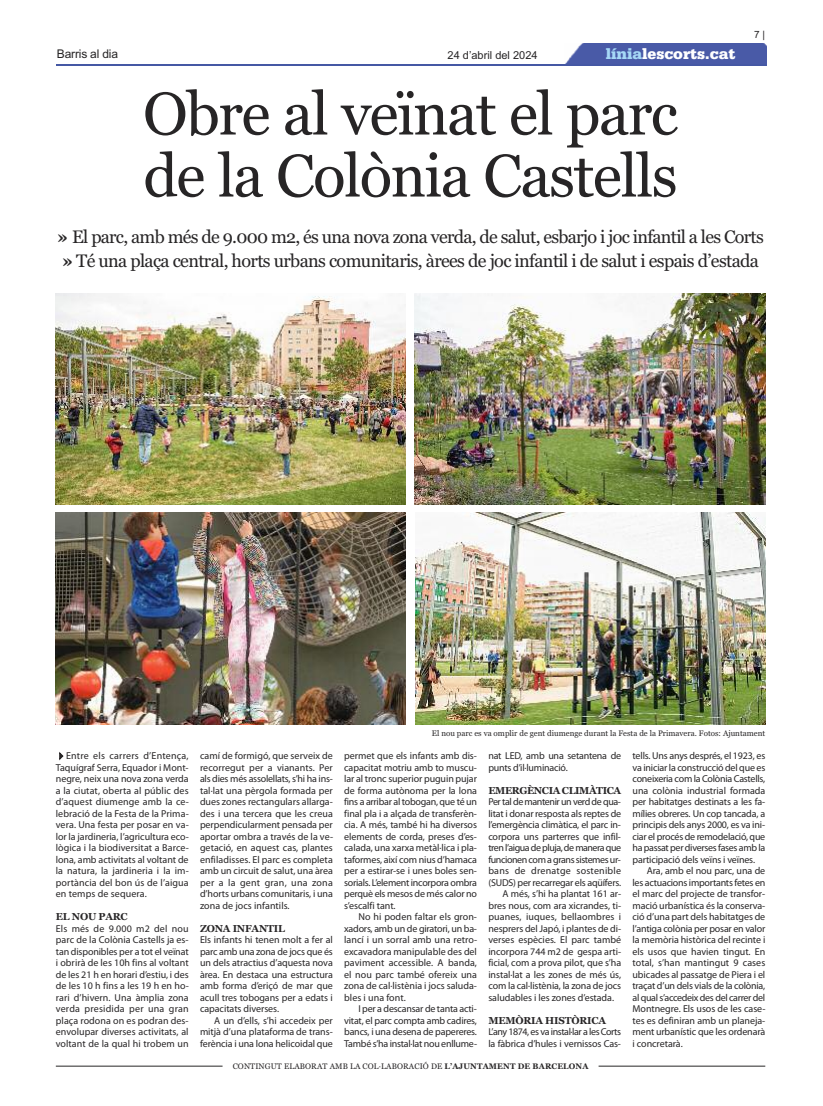
<style>
.page{position:relative;width:823px;height:1106px;background:#fff}
.page>*{position:absolute;margin:0;border:0;box-sizing:border-box;transform-origin:0 0}
.t1{font:60px/62px "Georgia";letter-spacing:-.025em;color:#272526}
.t2{font:18px/24px "Georgia";letter-spacing:-.035em;color:#272526}
.t3{font:900 16px "Serifa";color:#fff}
.t4{font:12px "Arial";letter-spacing:-.015em;color:#272526}
.t5{font:11px "Arial";color:#272526}
.t6{font:10px/11.5px "Myriad Pro";letter-spacing:-.01em;color:#272526;text-align:justify}
.t7{font:10px "Myriad Pro";letter-spacing:-.04em;color:#272526}
.t8{font:700 10px "Georgia";letter-spacing:-.02em;color:#272526}
.t9{font:10px "Myriad Pro";letter-spacing:-.045em;color:#272526}
.t10{font:10px "Myriad Pro";letter-spacing:.015em;color:#272526}
.t11{font:10px "Myriad Pro";letter-spacing:.025em;color:#272526}
.t12{font:700 10px "Georgia";letter-spacing:-.04em;color:#272526}
.t13{font:10px "Arial";color:#272526}
.t14{font:8px "Georgia";color:#272526}
.s1{color:#a6d8f6}
.s2{font-weight:700}
</style>
<div class="page">
<div style="left:565px;top:44px;width:200px;height:20px;background:#495aa7"></div>
<hr style="left:57px;top:64px;width:708px;height:1px;background:#4558a4">
<hr style="left:56px;top:1065px;width:166px;height:1px;background:#272526">
<hr style="left:598px;top:1065px;width:166px;height:1px;background:#272526">
<img style="left:415px;top:512px;width:349px;height:213px">
<img style="left:56px;top:512px;width:349px;height:213px">
<img style="left:414px;top:293px;width:350px;height:211px">
<img style="left:56px;top:293px;width:349px;height:211px">
<p class="t4" style="left:57px;top:47px;width:63px">Barris al dia</p>
<p class="t5" style="left:447px;top:49px;width:91px">24 d’abril del 2024</p>
<h3 class="t3" style="left:605px;top:44px;width:131px"><span class="s1">línia</span>lescorts.cat</h3>
<p class="t13" style="left:753px;top:29px;width:12px">7 |</p>
<h1 class="t1" style="left:143px;top:83px;width:536px">Obre al veïnat el parc de la Colònia Castells</h1>
<h2 class="t2" style="left:57px;top:225px;width:707px"><span class="s2">»</span> El parc, amb més de 9.000 m2, és una nova zona verda, de salut, esbarjo i joc infantil a les Corts <span class="s2">»</span> Té una plaça central, horts urbans comunitaris, àrees de joc infantil i de salut i espais d’estada</h2>
<p class="t6" style="left:56px;top:751px;width:135px">✔Entre els carrers d’Entença, Taquígraf Serra, Equador i Mont&shy;negre, neix una nova zona verda a la ciutat, oberta al públic des d’aquest diumenge amb la ce&shy;lebració de la Festa de la Prima&shy;vera. Una festa per posar en va&shy;lor la jardineria, l’agricultura eco&shy;lògica i la biodiversitat a Barce&shy;lona, amb activitats al voltant de la natura, la jardineria i la im&shy;portància del bon ús de l’aigua en temps de sequera.</p>
<p class="t8" style="left:56px;top:911px;width:73px">EL NOU PARC</p>
<p class="t6" style="left:56px;top:923px;width:134px">Els més de 9.000 m2 del nou parc de la Colònia Castells ja es&shy;tan disponibles per a tot el veïnat i obrirà de les 10h fins al voltant de les 21 h en horari d’estiu, i des de les 10 h fins a les 19 h en ho&shy;rari d’hivern. Una àmplia zona verda presidida per una gran plaça rodona on es podran des&shy;envolupar diverses activitats, al voltant de la qual hi trobem un</p>
<p class="t6" style="left:200px;top:751px;width:134px">camí de formigó, que serveix de recorregut per a vianants. Per als dies més assolellats, s’hi ha ins&shy;tal·lat una pèrgola formada per dues zones rectangulars allarga&shy;des i una tercera que les creua perpendicularment pensada per aportar ombra a través de la ve&shy;getació, en aquest cas, plantes enfiladisses. El parc es completa amb un circuit de salut, una àrea per a la gent gran, una zona d’horts urbans comunitaris, i una zona de jocs infantils.</p>
<p class="t8" style="left:200px;top:922px;width:86px">ZONA INFANTIL</p>
<p class="t6" style="left:200px;top:935px;width:134px">Els infants hi tenen molt a fer al parc amb una zona de jocs que és un dels atractius d’aquesta nova àrea. En destaca una estructura amb forma d’eriçó de mar que acull tres tobogans per a edats i capacitats diverses.</p>
<p class="t6" style="left:200px;top:1015px;width:134px;text-indent:14px">A un d’ells, s’hi accedeix per mitjà d’una plataforma de trans&shy;ferència i una lona helicoidal que</p>
<p class="t14" style="left:431px;top:729px;width:334px">El nou parc es va omplir de gent diumenge durant la Festa de la Primavera. Fotos: Ajuntament</p>
<p class="t6" style="left:344px;top:751px;width:134px">permet que els infants amb dis&shy;capacitat motriu amb to muscu&shy;lar al tronc superior puguin pujar de forma autònoma per la lona fins a arribar al tobogan, que té un final pla i a alçada de transferèn&shy;cia. A més, també hi ha diversos elements de corda, preses d’es&shy;calada, una xarxa metàl·lica i pla&shy;taformes, així com nius d’hamaca per a estirar-se i unes boles sen&shy;sorials. L’element incorpora ombra perquè els mesos de més calor no s’escalfi tant.</p>
<p class="t6" style="left:344px;top:912px;width:134px;text-indent:14px">No hi poden faltar els gron&shy;xadors, amb un de giratori, un ba&shy;lancí i un sorral amb una retro&shy;excavadora manipulable des del paviment accessible. A banda, el nou parc també ofereix una zona de cal·listènia i jocs saluda&shy;bles i una font.</p>
<p class="t6" style="left:344px;top:1004px;width:134px;text-indent:14px">I per a descansar de tanta acti&shy;vitat, el parc compta amb cadires, bancs, i una desena de papereres.<br>També s’ha instal·lat nou enllume-</p>
<p class="t6" style="left:488px;top:751px;width:134px">nat LED, amb una setantena de punts d’il·luminació.</p>
<p class="t12" style="left:488px;top:784px;width:134px">EMERGÈNCIA CLIMÀTICA</p>
<p class="t7" style="left:488px;top:798px;width:134px">Per tal de mantenir un verd de qua-</p>
<p class="t6" style="left:488px;top:808px;width:134px">litat i donar resposta als reptes de</p>
<p class="t6" style="left:488px;top:820px;width:134px">l’emergència climàtica, el parc in-</p>
<p class="t6" style="left:488px;top:831px;width:134px">corpora uns parterres que infil-</p>
<p class="t9" style="left:488px;top:844px;width:134px">tren l’aigua de pluja, de manera que</p>
<p class="t7" style="left:488px;top:855px;width:134px">funcionen com a grans sistemes ur-</p>
<p class="t11" style="left:488px;top:867px;width:134px">bans de drenatge sostenible</p>
<p class="t6" style="left:488px;top:877px;width:134px">(SUDS) per recarregar els aqüífers.</p>
<p class="t6" style="left:502px;top:889px;width:120px">A més, s’hi ha plantat 161 ar-</p>
<p class="t6" style="left:488px;top:900px;width:134px">bres nous, com ara xicrandes, ti-</p>
<p class="t10" style="left:488px;top:913px;width:134px">puanes, iuques, bellaombres i</p>
<p class="t6" style="left:488px;top:923px;width:134px">nesprers del Japó, i plantes de di-</p>
<p class="t6" style="left:488px;top:935px;width:134px">verses espècies. El parc també</p>
<p class="t6" style="left:488px;top:946px;width:134px">incorpora 744 m2 de gespa arti-</p>
<p class="t6" style="left:488px;top:958px;width:134px">ficial, com a prova pilot, que s’ha</p>
<p class="t6" style="left:488px;top:969px;width:134px">instal·lat a les zones de més ús,</p>
<p class="t6" style="left:488px;top:981px;width:134px">com la cal·listènia, la zona de jocs</p>
<p class="t6" style="left:488px;top:992px;width:127px">saludables i les zones d’estada.</p>
<p class="t8" style="left:488px;top:1014px;width:119px">MEMÒRIA HISTÒRICA</p>
<p class="t6" style="left:488px;top:1027px;width:134px">L’any 1874, es va instal·lar a les Corts la fàbrica d’hules i vernissos Cas-</p>
<p class="t6" style="left:632px;top:751px;width:134px">tells. Uns anys després, el 1923, es va iniciar la construcció del que es coneixeria com la Colònia Castells, una colònia industrial formada per habitatges destinats a les fa&shy;mílies obreres. Un cop tancada, a principis dels anys 2000, es va ini&shy;ciar el procés de remodelació, que ha passat per diverses fases amb la participació dels veïns i veïnes.</p>
<p class="t6" style="left:632px;top:866px;width:134px;text-indent:14px">Ara, amb el nou parc, una de les actuacions importants fetes en el marc del projecte de transfor&shy;mació urbanística és la conserva&shy;ció d’una part dels habitatges de l’antiga colònia per posar en valor la memòria històrica del recinte i els usos que havien tingut. En total, s’han mantingut 9 cases ubicades al passatge de Piera i el traçat d’un dels vials de la colònia, al qual s’accedeix des del carrer del Montnegre. Els usos de les case&shy;tes es definiran amb un planeja&shy;ment urbanístic que les ordenarà i concretarà.</p>
<p class="t14" style="left:232px;top:1061px;width:357px">CONTINGUT ELABORAT AMB LA COL·LABORACIÓ DE <span class="s2">L’AJUNTAMENT DE BARCELONA</span></p>
</div>
